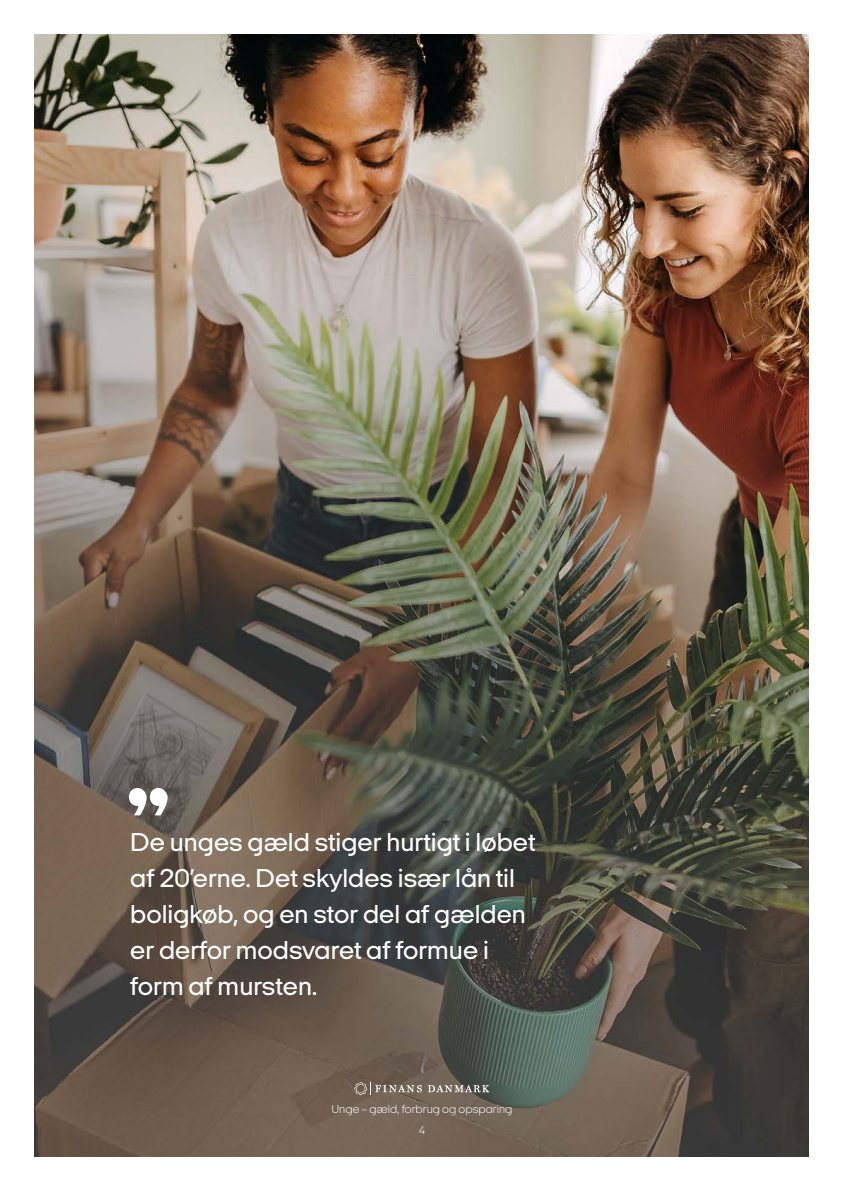
<style>
.page{position:relative;width:844px;height:1191px;background:#fff}
.page>*{position:absolute;margin:0;border:0;box-sizing:border-box;transform-origin:0 0}
.t1{font:500 26.43px/35.9px "Italian Plate No 2 Expanded";color:#fff}
.t2{font:200 11.9px "Italian Plate No 2 Expanded";color:#fff}
.t3{font:200 11.72px "Italian Plate No 2 Expanded";color:#fff}
</style>
<div class="page">
<img style="left:35px;top:35px;width:773px;height:1121px">
<svg style="left:129px;top:788px;width:38px;height:27px"></svg>
<svg style="left:354px;top:1082px;width:67px;height:13px"></svg>
<svg style="left:428px;top:1085px;width:61px;height:7px"></svg>
<p class="t1" style="left:130px;top:824px;width:406px">De unges gæld stiger hurtigt i løbet af 20’erne. Det skyldes især lån til boligkøb, og en stor del af gælden er derfor modsvaret af formue i form af mursten.</p>
<p class="t2" style="left:331px;top:1102px;width:183px">Unge – gæld, forbrug og opsparing</p>
<p class="t3" style="left:418px;top:1123px;width:8px">4</p>
</div>
